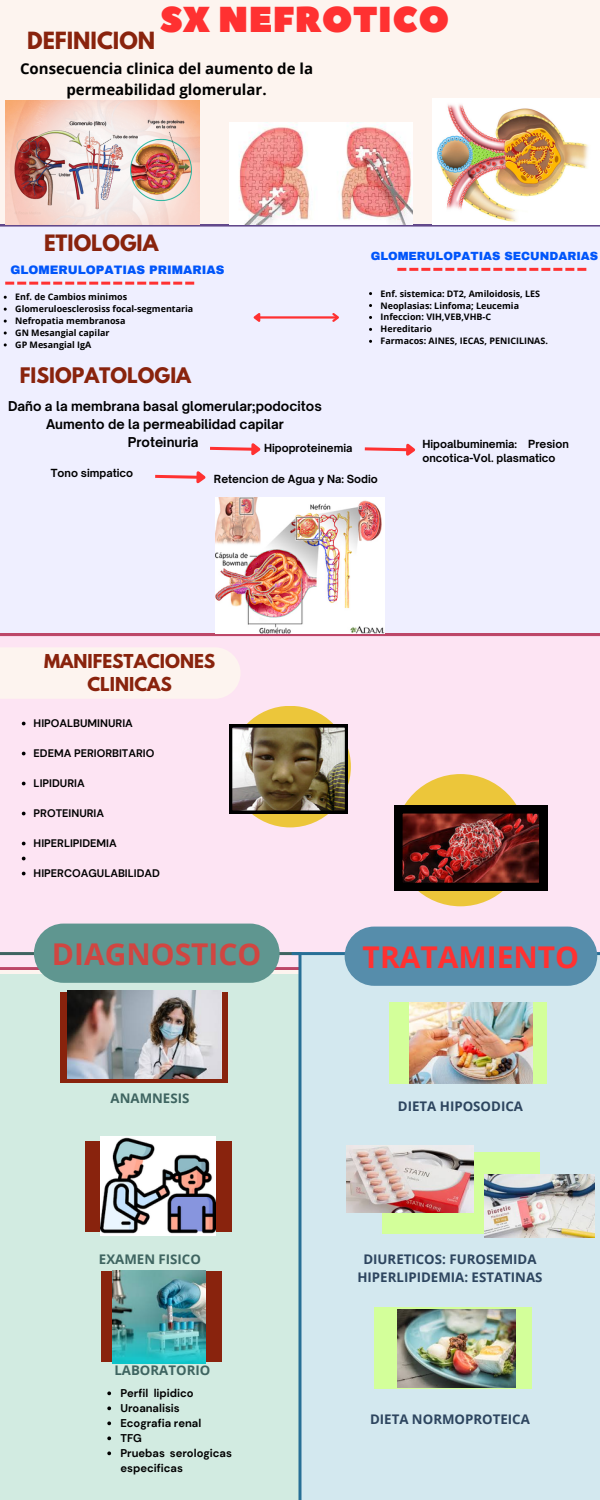
<style>
.page{position:relative;width:600px;height:1500px;background:#fdf4ef}
.page>*{position:absolute;margin:0;border:0;box-sizing:border-box;transform-origin:0 0}
.t1{font:36px "Peace Sans";letter-spacing:.015em;color:#ff3131}
.t2{font:700 30px "Open Sans";color:#d04641}
.t3{font:700 30px "Open Sans";color:#ff3131}
.t4{font:700 21px "League Spartan";color:#89230d}
.t5{font:700 20px "League Spartan";color:#89230d}
.t6{font:700 19px "League Spartan";color:#89230d}
.t7{font:700 17px/23.2px "League Spartan";color:#89230d;text-align:center}
.t8{font:700 15px/21px "Open Sans";color:#000;text-align:center}
.t9{font:700 13.3px/18px "Open Sans";color:#2d455f;text-align:center}
.t10{font:700 13.3px "Open Sans";color:#3e6460}
.t11{font:700 13px "Open Sauce One";color:#000}
.t12{font:900 12px "Archivo";color:#0055fa}
.t13{font:900 11.6px "Archivo";color:#0055fa}
.t14{font:700 11.2px/15px "DM Sans";color:#000}
.t15{font:700 11px "DM Sans";color:#000}
.t16{font:700 10.7px/14.2px "Open Sauce One";color:#000}
.t17{font:700 9px "Open Sans";color:#000}
</style>
<div class="page">
<div style="left:0;top:224px;width:600px;height:409px;background:#efefff"></div>
<div style="left:0;top:633px;width:600px;height:337px;background:#fde4f3"></div>
<div style="left:0;top:975px;width:300px;height:525px;background:#d2ebe1"></div>
<div style="left:300px;top:954px;width:300px;height:546px;background:#d3e8ef"></div>
<div style="left:229px;top:706px;width:122px;height:121px;background:#ecc63a;border-radius:50%"></div>
<svg style="left:0;top:647px;width:241px;height:52px"></svg>
<hr style="left:0;top:952px;width:300px;height:3px;background:#3e6460">
<hr style="left:292px;top:952px;width:308px;height:3px;background:#276f96">
<hr style="left:298px;top:952px;width:3px;height:548px;background:#276f96">
<svg style="left:5px;top:282px;width:189px;height:3px"></svg>
<svg style="left:397px;top:268px;width:189px;height:3px"></svg>
<hr style="left:260px;top:316px;width:78px;height:3px;background:#ff3131">
<svg style="left:251px;top:311px;width:11px;height:14px"></svg>
<svg style="left:330px;top:311px;width:12px;height:13px"></svg>
<img style="left:433px;top:99px;width:167px;height:125px">
<img style="left:5px;top:101px;width:194px;height:123px">
<svg style="left:207px;top:440px;width:57px;height:20px"></svg>
<svg style="left:362px;top:441px;width:57px;height:19px"></svg>
<svg style="left:152px;top:468px;width:57px;height:20px"></svg>
<img style="left:215px;top:498px;width:170px;height:135px">
<img style="left:229px;top:725px;width:119px;height:88px">
<div style="left:394px;top:774px;width:133px;height:132px;background:#ecc63a;border-radius:50%"></div>
<img style="left:394px;top:805px;width:153px;height:86px">
<div style="left:60px;top:993px;width:167px;height:90px;background:#89230d"></div>
<img style="left:68px;top:990px;width:153px;height:89px">
<div style="left:85px;top:1141px;width:147px;height:91px;background:#89230d"></div>
<div style="left:101px;top:1271px;width:121px;height:91px;background:#89230d"></div>
<img style="left:101px;top:1136px;width:115px;height:99px">
<img style="left:112px;top:1270px;width:93px;height:93px">
<div style="left:390px;top:1002px;width:157px;height:81px;background:#d3ff9a"></div>
<img style="left:410px;top:1002px;width:122px;height:81px">
<div style="left:383px;top:1153px;width:157px;height:81px;background:#d3ff9a"></div>
<img style="left:347px;top:1146px;width:126px;height:67px">
<img style="left:484px;top:1174px;width:111px;height:63px">
<div style="left:374px;top:1308px;width:158px;height:81px;background:#d3ff9a"></div>
<img style="left:397px;top:1309px;width:118px;height:78px">
<img style="left:229px;top:122px;width:183px;height:103px">
<div style="left:34px;top:924px;width:246px;height:59px;background:#5f9690;border-radius:30px"></div>
<div style="left:345px;top:927px;width:252px;height:59px;background:#568dab;border-radius:30px"></div>
<svg style="left:22px;top:722px;width:4px;height:3px"></svg>
<svg style="left:22px;top:752px;width:4px;height:3px"></svg>
<svg style="left:22px;top:782px;width:4px;height:3px"></svg>
<svg style="left:22px;top:812px;width:4px;height:3px"></svg>
<svg style="left:22px;top:842px;width:4px;height:3px"></svg>
<svg style="left:22px;top:857px;width:4px;height:3px"></svg>
<svg style="left:22px;top:872px;width:4px;height:3px"></svg>
<svg style="left:107px;top:1391px;width:4px;height:4px"></svg>
<svg style="left:107px;top:1406px;width:4px;height:4px"></svg>
<svg style="left:107px;top:1421px;width:4px;height:4px"></svg>
<svg style="left:107px;top:1436px;width:4px;height:4px"></svg>
<svg style="left:107px;top:1451px;width:4px;height:4px"></svg>
<p class="t1" style="left:160px;top:-4px;width:291px">SX NEFROTICO</p>
<p class="t4" style="left:27px;top:31px;width:129px">DEFINICION</p>
<p class="t8" style="left:20px;top:58px;width:295px">Consecuencia clinica del aumento de la permeabilidad glomerular.</p>
<p class="t5" style="left:44px;top:233px;width:116px">ETIOLOGIA</p>
<p class="t12" style="left:10px;top:263px;width:215px">GLOMERULOPATIAS PRIMARIAS</p>
<p class="t17" style="left:15px;top:291px;width:113px">Enf. de Cambios minimos</p>
<p class="t17" style="left:15px;top:303px;width:180px">Glomeruloesclerosiss focal-segmentaria</p>
<p class="t17" style="left:15px;top:314px;width:112px">Nefropatia membranosa</p>
<p class="t17" style="left:15px;top:326px;width:96px">GN Mesangial capilar</p>
<h3 class="t17" style="left:15px;top:338px;width:78px">GP Mesangial IgA</h3>
<p class="t6" style="left:20px;top:366px;width:173px">FISIOPATOLOGIA</p>
<p class="t13" style="left:371px;top:250px;width:229px">GLOMERULOPATIAS SECUNDARIAS</p>
<p class="t17" style="left:381px;top:287px;width:161px">Enf. sistemica: DT2, Amiloidosis, LES</p>
<p class="t17" style="left:381px;top:299px;width:140px">Neoplasias: Linfoma; Leucemia</p>
<p class="t17" style="left:381px;top:311px;width:112px">Infeccion: VIH,VEB,VHB-C</p>
<p class="t17" style="left:381px;top:323px;width:53px">Hereditario</p>
<p class="t17" style="left:381px;top:335px;width:169px">Farmacos: AINES, IECAS, PENICILINAS.</p>
<h1 class="t11" style="left:8px;top:398px;width:315px">Daño a la membrana basal glomerular;podocitos</h1>
<h3 class="t11" style="left:46px;top:416px;width:239px">Aumento de la permeabilidad capilar</h3>
<h5 class="t11" style="left:128px;top:434px;width:72px">Proteinuria</h5>
<p class="t16" style="left:264px;top:441px;width:90px">Hipoproteinemia</p>
<p class="t16" style="left:51px;top:466px;width:84px">Tono simpatico</p>
<p class="t16" style="left:214px;top:472px;width:165px">Retencion de Agua y Na: Sodio</p>
<p class="t16" style="left:423px;top:437px;width:148px">Hipoalbuminemia: Presion oncotica-Vol. plasmatico</p>
<p class="t7" style="left:44px;top:651px;width:173px">MANIFESTACIONES<br>CLINICAS</p>
<p class="t15" style="left:34px;top:716px;width:101px">HIPOALBUMINURIA</p>
<h4 class="t15" style="left:34px;top:746px;width:122px">EDEMA PERIORBITARIO</h4>
<p class="t15" style="left:34px;top:776px;width:53px">LIPIDURIA</p>
<p class="t15" style="left:34px;top:806px;width:72px">PROTEINURIA</p>
<p class="t15" style="left:34px;top:836px;width:85px">HIPERLIPIDEMIA</p>
<p class="t15" style="left:34px;top:866px;width:128px">HIPERCOAGULABILIDAD</p>
<p class="t2" style="left:52px;top:933px;width:211px">DIAGNOSTICO</p>
<p class="t3" style="left:363px;top:936px;width:218px">TRATAMIENTO</p>
<h3 class="t10" style="left:111px;top:1089px;width:80px">ANAMNESIS</h3>
<p class="t9" style="left:398px;top:1097px;width:127px">DIETA HIPOSODICA</p>
<p class="t10" style="left:99px;top:1250px;width:103px">EXAMEN FISICO</p>
<p class="t9" style="left:357px;top:1250px;width:187px">DIURETICOS: FUROSEMIDA<br>HIPERLIPIDEMIA: ESTATINAS</p>
<p class="t10" style="left:114px;top:1361px;width:97px">LABORATORIO</p>
<p class="t14" style="left:120px;top:1386px;width:75px">Perfil lipidico</p>
<p class="t14" style="left:120px;top:1401px;width:61px">Uroanalisis</p>
<p class="t14" style="left:120px;top:1416px;width:82px">Ecografia renal</p>
<p class="t14" style="left:120px;top:1431px;width:23px">TFG</p>
<p class="t14" style="left:120px;top:1446px;width:113px">Pruebas serologicas especificas</p>
<p class="t9" style="left:370px;top:1410px;width:161px">DIETA NORMOPROTEICA</p>
</div>
